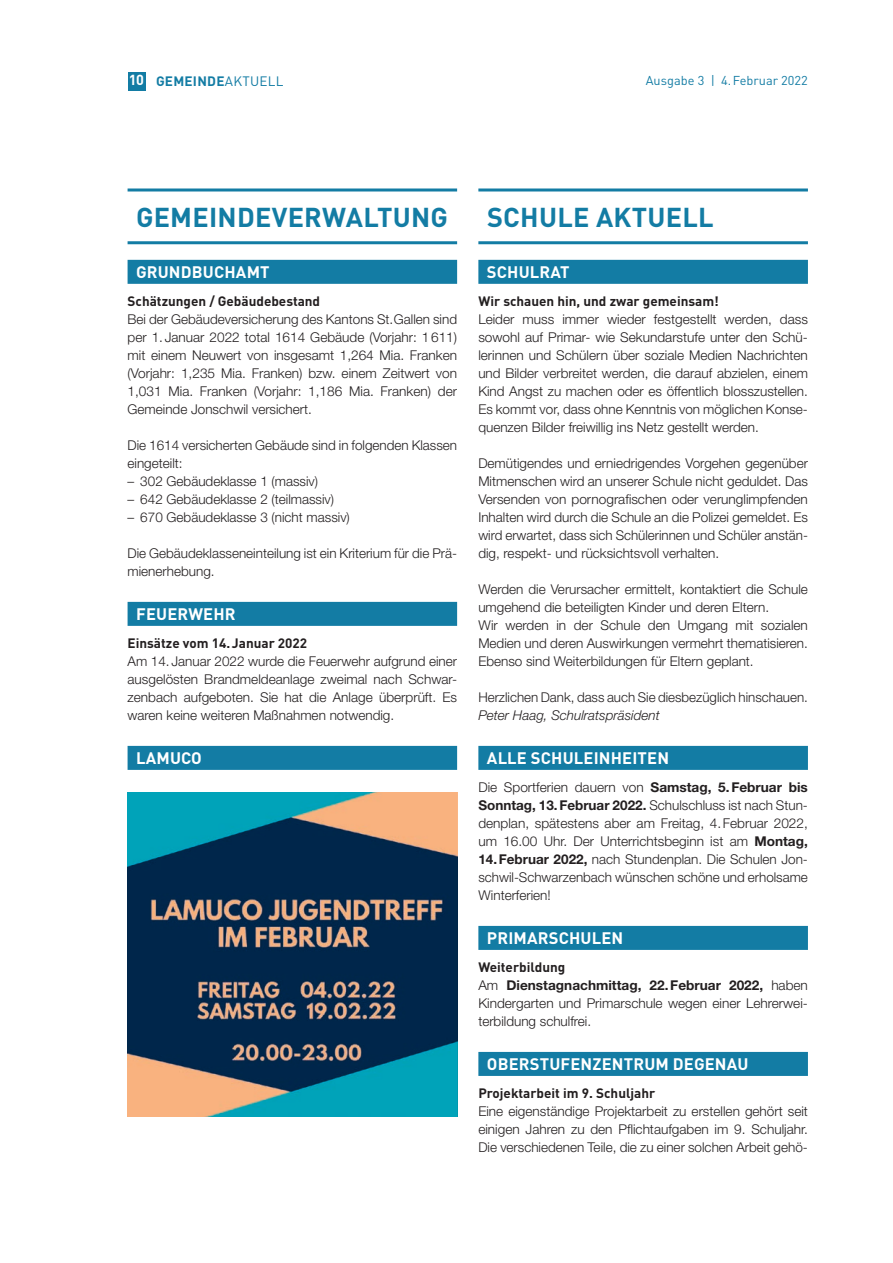
<style>
.page{position:relative;width:893px;height:1263px;background:#fff}
.page>*{position:absolute;margin:0;border:0;box-sizing:border-box;transform-origin:0 0}
.t1{font:700 27px "DIN Pro";letter-spacing:.01em;color:#137ca4}
.t2{font:700 16.5px "DIN Pro";letter-spacing:.01em;color:#fff}
.t3{font:300 13.5px/18px "Helvetica Neue LT Std";color:#231f20;text-align:justify}
.t4{font:700 13.5px "DIN Pro";color:#231f20}
.t5{font:italic 300 13.5px "Helvetica Neue LT Std";color:#231f20}
.t6{font:700 13.5px "DIN Pro";letter-spacing:.02em;color:#137ca4}
.t7{font:12.75px "DIN Pro";color:#137ca4}
.s1{font-size:14.4px;color:#fff}
.s2{font-weight:400}
.s3{font-weight:700}
</style>
<div class="page">
<hr style="left:128px;top:188px;width:329px;height:3px;background:#137ca4">
<hr style="left:128px;top:241px;width:329px;height:3px;background:#137ca4">
<div style="left:128px;top:260px;width:329px;height:24px;background:#137ca4"></div>
<div style="left:128px;top:602px;width:329px;height:24px;background:#137ca4"></div>
<div style="left:128px;top:746px;width:329px;height:24px;background:#137ca4"></div>
<img style="left:128px;top:792px;width:329px;height:324px">
<hr style="left:478px;top:188px;width:330px;height:3px;background:#137ca4">
<hr style="left:478px;top:241px;width:330px;height:3px;background:#137ca4">
<div style="left:478px;top:260px;width:330px;height:24px;background:#137ca4"></div>
<div style="left:478px;top:746px;width:330px;height:24px;background:#137ca4"></div>
<div style="left:478px;top:926px;width:330px;height:24px;background:#137ca4"></div>
<div style="left:478px;top:1052px;width:330px;height:24px;background:#137ca4"></div>
<div style="left:128px;top:72px;width:17px;height:18px;background:#137ca4"></div>
<p class="t6" style="left:129px;top:71px;width:156px"><span class="s1">10</span> GEMEINDE<span class="s2">AKTUELL</span></p>
<p class="t7" style="left:646px;top:72px;width:164px">Ausgabe 3 | 4.Februar 2022</p>
<h1 class="t1" style="left:136px;top:198px;width:313px">GEMEINDEVERWALTUNG</h1>
<p class="t2" style="left:136px;top:261px;width:135px">GRUNDBUCHAMT</p>
<p class="t4" style="left:128px;top:292px;width:194px">Schätzungen / Gebäudebestand</p>
<p class="t3" style="left:128px;top:310px;width:331px">Bei der Gebäudeversicherung des Kantons St.Gallen sind per 1.Januar 2022 total 1614 Gebäude (Vorjahr: 1611) mit einem Neuwert von insgesamt 1,264 Mia. Franken (Vorjahr: 1,235 Mia. Franken) bzw. einem Zeitwert von 1,031 Mia. Franken (Vorjahr: 1,186 Mia. Franken) der Gemeinde Jonschwil versichert.</p>
<p class="t3" style="left:128px;top:436px;width:331px">Die 1614 versicherten Gebäude sind in folgenden Klassen eingeteilt:</p>
<p class="t3" style="left:128px;top:472px;width:192px">– 302 Gebäudeklasse 1 (massiv)</p>
<p class="t3" style="left:128px;top:490px;width:208px">– 642 Gebäudeklasse 2 (teilmassiv)</p>
<p class="t3" style="left:128px;top:508px;width:224px">– 670 Gebäudeklasse 3 (nicht massiv)</p>
<p class="t3" style="left:128px;top:544px;width:331px">Die Gebäudeklasseneinteilung ist ein Kriterium für die Prä&shy;mienerhebung.</p>
<p class="t2" style="left:136px;top:603px;width:101px">FEUERWEHR</p>
<p class="t4" style="left:128px;top:634px;width:181px">Einsätze vom 14.Januar 2022</p>
<p class="t3" style="left:128px;top:652px;width:331px">Am 14. Januar 2022 wurde die Feuerwehr aufgrund einer ausgelösten Brandmeldeanlage zweimal nach Schwar&shy;zenbach aufgeboten. Sie hat die Anlage überprüft. Es waren keine weiteren Maßnahmen notwendig.</p>
<p class="t2" style="left:136px;top:747px;width:67px">LAMUCO</p>
<h1 class="t1" style="left:487px;top:198px;width:228px">SCHULE AKTUELL</h1>
<p class="t2" style="left:487px;top:261px;width:84px">SCHULRAT</p>
<p class="t4" style="left:478px;top:292px;width:242px">Wir schauen hin, und zwar gemeinsam!</p>
<p class="t3" style="left:478px;top:310px;width:331px">Leider muss immer wieder festgestellt werden, dass sowohl auf Primar- wie Sekundarstufe unter den Schü&shy;lerinnen und Schülern über soziale Medien Nachrichten und Bilder verbreitet werden, die darauf abzielen, einem Kind Angst zu machen oder es öffentlich blosszustellen.<br>Es kommt vor, dass ohne Kenntnis von möglichen Konse&shy;quenzen Bilder freiwillig ins Netz gestellt werden.</p>
<p class="t3" style="left:478px;top:454px;width:331px">Demütigendes und erniedrigendes Vorgehen gegenüber Mitmenschen wird an unserer Schule nicht geduldet. Das Versenden von pornografischen oder verunglimpfenden Inhalten wird durch die Schule an die Polizei gemeldet. Es wird erwartet, dass sich Schülerinnen und Schüler anstän&shy;dig, respekt- und rücksichtsvoll verhalten.</p>
<p class="t3" style="left:478px;top:580px;width:331px;text-align:left">Werden die Verursacher ermittelt, kontaktiert die Schule umgehend die beteiligten Kinder und deren Eltern.<br>Wir werden in der Schule den Umgang mit sozialen Medien und deren Auswirkungen vermehrt thematisieren.<br>Ebenso sind Weiterbildungen für Eltern geplant.</p>
<p class="t3" style="left:478px;top:688px;width:331px">Herzlichen Dank, dass auch Sie diesbezüglich hinschauen.</p>
<p class="t5" style="left:478px;top:707px;width:183px">Peter Haag, Schulratspräsident</p>
<p class="t2" style="left:487px;top:747px;width:184px">ALLE SCHULEINHEITEN</p>
<p class="t3" style="left:478px;top:778px;width:331px">Die Sportferien dauern von <span class="s3">Samstag, 5.Februar bis Sonntag, 13.Februar 2022.</span> Schulschluss ist nach Stun&shy;denplan, spätestens aber am Freitag, 4.Februar 2022, um 16.00 Uhr. Der Unterrichtsbeginn ist am <span class="s3">Montag, 14.Februar 2022,</span> nach Stundenplan. Die Schulen Jon&shy;schwil-Schwarzenbach wünschen schöne und erholsame Winterferien!</p>
<p class="t2" style="left:487px;top:927px;width:138px">PRIMARSCHULEN</p>
<p class="t4" style="left:478px;top:958px;width:88px">Weiterbildung</p>
<p class="t3" style="left:478px;top:976px;width:331px">Am <span class="s3">Dienstagnachmittag, 22.Februar 2022,</span> haben Kindergarten und Primarschule wegen einer Lehrerwei&shy;terbildung schulfrei.</p>
<p class="t2" style="left:487px;top:1053px;width:263px">OBERSTUFENZENTRUM DEGENAU</p>
<p class="t4" style="left:478px;top:1084px;width:178px">Projektarbeit im 9. Schuljahr</p>
<p class="t3" style="left:478px;top:1102px;width:331px">Eine eigenständige Projektarbeit zu erstellen gehört seit einigen Jahren zu den Pflichtaufgaben im 9. Schuljahr.<br>Die verschiedenen Teile, die zu einer solchen Arbeit gehö-</p>
</div>
